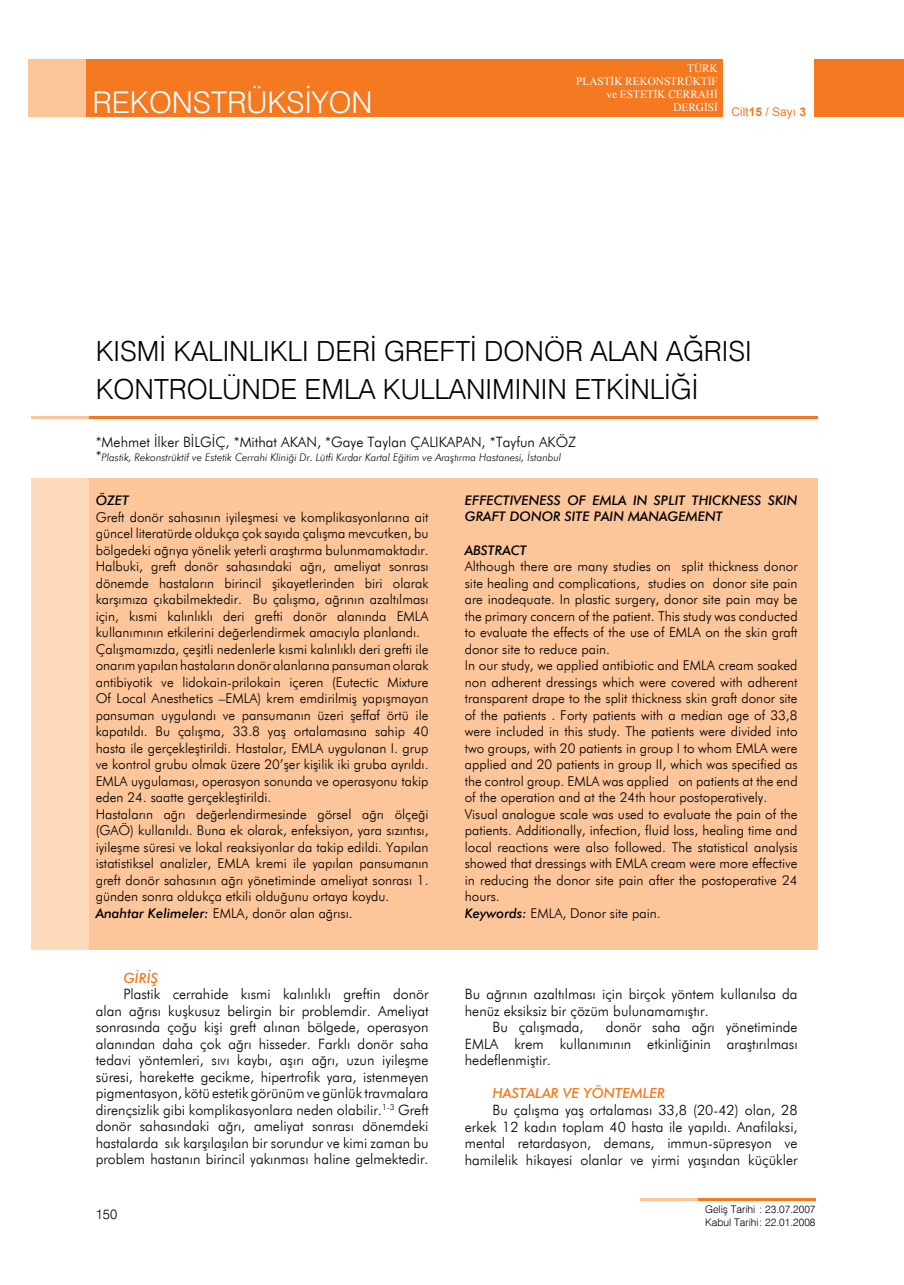
<style>
.page{position:relative;width:904px;height:1285px;background:#fff}
.page>*{position:absolute;margin:0;border:0;box-sizing:border-box;transform-origin:0 0}
.t1{font:300 30px "Swiss 721 BT";color:#fff}
.t2{font:300 27.75px/37.5px "Swiss 721 BT";color:#000}
.t3{font:300 14.25px/16.5px "Futura BT";color:#000;text-align:justify}
.t4{font:italic 500 14.25px "Futura BT";color:#f47920}
.t5{font:300 13.5px/16.5px "Futura BT";color:#000}
.t6{font:italic 500 13.5px/16.5px "Futura BT";color:#000}
.t7{font:300 13.5px "Swiss 721 BT";color:#000}
.t8{font:12px "Arial";color:#f47920}
.t9{font:11.25px/12.8px "Times New Roman";color:#fff;text-align:right}
.t10{font:italic 300 10.5px "Futura BT";color:#000}
.t11{font:300 10.5px/12.8px "Swiss 721 BT";color:#000}
.s1{font-weight:700}
.s2{font-style:normal;font-size:14.25px}
.s3{font-weight:500;font-style:italic}
</style>
<div class="page">
<div style="left:34px;top:59px;width:689px;height:57px;background:#f47920"></div>
<div style="left:29px;top:59px;width:57px;height:57px;background:#fcc59a"></div>
<div style="left:31px;top:478px;width:786px;height:472px;background:#fcc59a"></div>
<div style="left:31px;top:478px;width:57px;height:472px;background:#fed9bc"></div>
<hr style="left:31px;top:416px;width:787px;height:2px;background:#f47920">
<hr style="left:31px;top:416px;width:57px;height:2px;background:#fcc59a">
<hr style="left:640px;top:1198px;width:175px;height:2px;background:#f47920">
<hr style="left:640px;top:1198px;width:57px;height:2px;background:#fcc59a">
<div style="left:814px;top:59px;width:90px;height:57px;background:#f47920"></div>
<h1 class="t1" style="left:92px;top:84px;width:282px">REKONSTRÜKSİYON</h1>
<p class="t9" style="left:576px;top:62px;width:143px">TÜRK<br>PLASTİK REKONSTRÜKTİF ve ESTETİK CERRAHİ<br>DERGİSİ</p>
<p class="t8" style="left:731px;top:104px;width:76px">Cilt<span class="s1">15</span> / Sayı <span class="s1">3</span></p>
<h2 class="t2" style="left:96px;top:332px;width:657px">KISMİ KALINLIKLI DERİ GREFTİ DONÖR ALAN AĞRISI<br>KONTROLÜNDE EMLA KULLANIMININ ETKİNLİĞİ</h2>
<p class="t3" style="left:96px;top:433px;width:204px">*Mehmet İlker Bİlgİç, *Mithat Akan</p>
<p class="t3" style="left:317px;top:433px;width:241px">, *Gaye Taylan Çalıkapan , *Tayfun Aköz</p>
<p class="t10" style="left:96px;top:451px;width:467px"><span class="s2">*</span>Plastik, Rekonstrüktif ve Estetik Cerrahi Kliniği Dr. Lütfi Kırdar Kartal Eğitim ve Araştırma Hastanesi, İstanbul</p>
<p class="t6" style="left:96px;top:492px;width:21px">Özet</p>
<p class="t5" style="left:96px;top:508px;width:334px">Greft donör sahasının iyileşmesi ve komplikasyonlarına ait güncel literatürde oldukça çok sayıda çalışma mevcutken, bu bölgedeki ağrıya yönelik yeterli araştırma bulunmamaktadır.<br>Halbuki, greft donör sahasındaki ağrı, ameliyat sonrası dönemde hastaların birincil şikayetlerinden biri olarak karşımıza çıkabilmektedir. Bu çalışma, ağrının azaltılması için, kısmi kalınlıklı deri grefti donör alanında EMLA kullanımının etkilerini değerlendirmek amacıyla planlandı.<br>Çalışmamızda, çeşitli nedenlerle kısmi kalınlıklı deri grefti ile onarım yapılan hastaların donör alanlarına pansuman olarak antibiyotik ve lidokain-prilokain içeren (Eutectic Mixture Of Local Anesthetics –EMLA) krem emdirilmiş yapışmayan pansuman uygulandı ve pansumanın üzeri şeffaf örtü ile kapatıldı. Bu çalışma, 33.8 yaş ortalamasına sahip 40 hasta ile gerçekleştirildi. Hastalar, EMLA uygulanan I. grup ve kontrol grubu olmak üzere 20’şer kişilik iki gruba ayrıldı.<br>EMLA uygulaması, operasyon sonunda ve operasyonu takip eden 24. saatte gerçekleştirildi.<br>Hastaların ağrı değerlendirmesinde görsel ağrı ölçeği (GAÖ) kullanıldı. Buna ek olarak, enfeksiyon, yara sızıntısı, iyileşme süresi ve lokal reaksiyonlar da takip edildi. Yapılan istatistiksel analizler, EMLA kremi ile yapılan pansumanın greft donör sahasının ağrı yönetiminde ameliyat sonrası 1. günden sonra oldukça etkili olduğunu ortaya koydu.<br><span class="s3">Anahtar Kelimeler:</span> EMLA, donör alan ağrısı.</p>
<p class="t6" style="left:465px;top:491px;width:334px">EFFECTIVENESS OF EMLA IN SPLIT THICKNESS SKIN<br>GRAFT DONOR SITE PAIN MANAGEMENT</p>
<p class="t6" style="left:465px;top:541px;width:63px">ABSTRACT</p>
<p class="t5" style="left:465px;top:557px;width:334px">Although there are many studies on split thickness donor site healing and complications, studies on donor site pain are inadequate. In plastic surgery, donor site pain may be the primary concern of the patient. This study was conducted to evaluate the effects of the use of EMLA on the skin graft donor site to reduce pain.<br>In our study, we applied antibiotic and EMLA cream soaked non adherent dressings which were covered with adherent transparent drape to the split thickness skin graft donor site of the patients . Forty patients with a median age of 33,8 were included in this study. The patients were divided into two groups, with 20 patients in group I to whom EMLA were applied and 20 patients in group II, which was specified as the control group. EMLA was applied on patients at the end of the operation and at the 24th hour postoperatively.<br>Visual analogue scale was used to evaluate the pain of the patients. Additionally, infection, fluid loss, healing time and local reactions were also followed. The statistical analysis showed that dressings with EMLA cream were more effective in reducing the donor site pain after the postoperative 24 hours.<br><span class="s3">Keywords:</span> EMLA, Donor site pain.</p>
<p class="t4" style="left:123px;top:968px;width:36px">GİRİŞ</p>
<p class="t3" style="left:96px;top:985px;width:334px">Plastik cerrahide kısmi kalınlıklı greftin donör alan ağrısı kuşkusuz belirgin bir problemdir. Ameliyat sonrasında çoğu kişi greft alınan bölgede, operasyon alanından daha çok ağrı hisseder. Farklı donör saha tedavi yöntemleri, sıvı kaybı, aşırı ağrı, uzun iyileşme süresi, harekette gecikme, hipertrofik yara, istenmeyen pigmentasyon, kötü estetik görünüm ve günlük travmalara dirençsizlik gibi komplikasyonlara neden olabilir.<sup>1-3</sup> Greft donör sahasındaki ağrı, ameliyat sonrası dönemdeki hastalarda sık karşılaşılan bir sorundur ve kimi zaman bu problem hastanın birincil yakınması haline gelmektedir.</p>
<p class="t3" style="left:465px;top:985px;width:334px">Bu ağrının azaltılması için birçok yöntem kullanılsa da</p>
<p class="t3" style="left:465px;top:1002px;width:245px">henüz eksiksiz bir çözüm bulunamamıştır.</p>
<p class="t3" style="left:492px;top:1018px;width:93px">Bu çalışmada,</p>
<p class="t3" style="left:465px;top:1018px;width:334px;text-indent:141px">donör saha ağrı yönetiminde EMLA krem kullanımının etkinliğinin araştırılması hedeflenmiştir.</p>
<p class="t4" style="left:492px;top:1084px;width:173px">HASTALAR VE YÖNTEMLER</p>
<p class="t3" style="left:465px;top:1101px;width:334px;text-indent:28px">Bu çalışma yaş ortalaması 33,8 (20-42) olan, 28 erkek 12 kadın toplam 40 hasta ile yapıldı. Anafilaksi, mental retardasyon, demans, immun-süpresyon ve hamilelik hikayesi olanlar ve yirmi yaşından küçükler</p>
<p class="t11" style="left:705px;top:1202px;width:112px">Geliş Tarihi : 23.07.2007<br>Kabul Tarihi: 22.01.2008</p>
<p class="t7" style="left:96px;top:1205px;width:23px">150</p>
</div>
